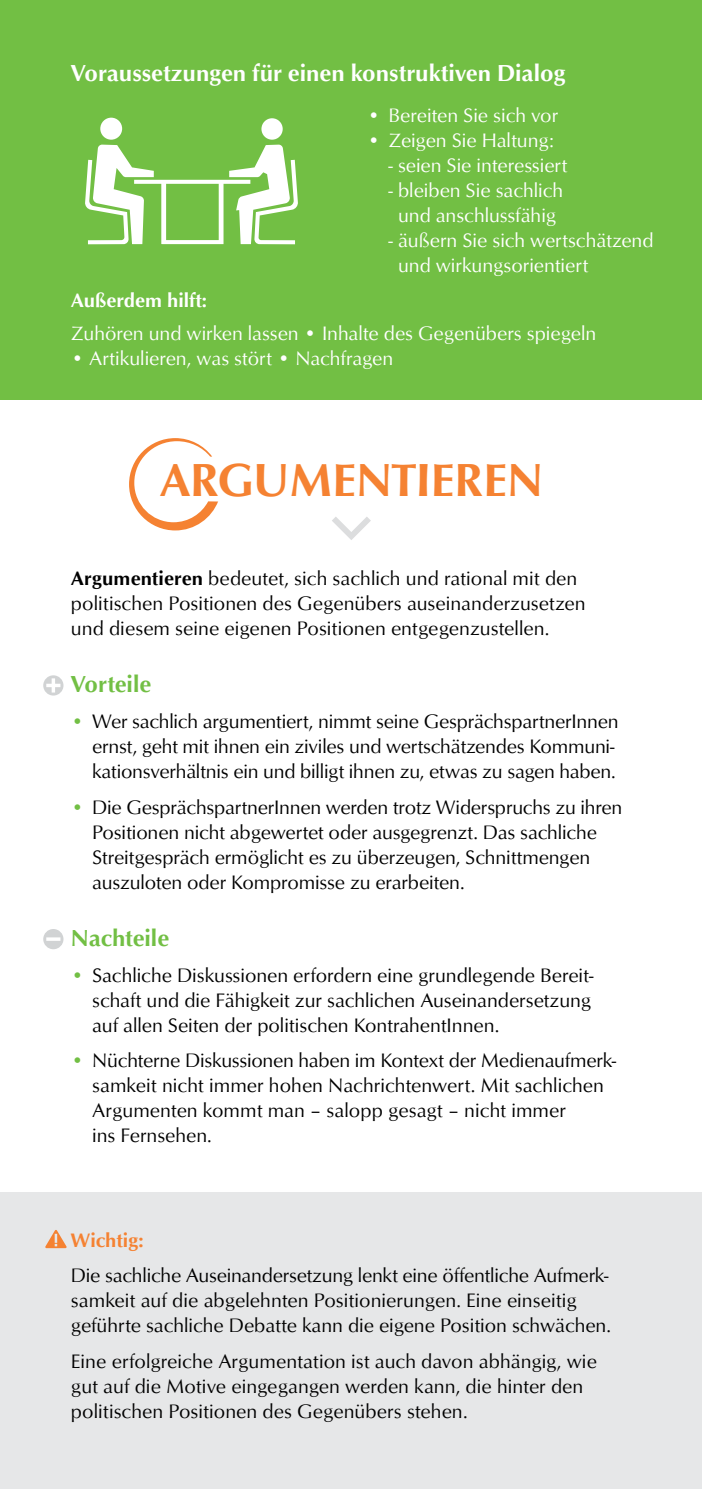
<style>
.page{position:relative;width:702px;height:1489px;background:#fff}
.page>*{position:absolute;margin:0;border:0;box-sizing:border-box;transform-origin:0 0}
.t1{font:700 47.5px "Opus";letter-spacing:-.01em;color:#f58232}
.t2{font:700 23.75px "Opus";color:#fff}
.t3{font:700 23.75px "Opus";letter-spacing:-.005em;color:#72bf44}
.t4{font:20px/25px "Opus";letter-spacing:-.005em;color:#000}
.t5{font:20px/25px "Opus";color:#fff;text-align:center}
.t6{font:700 20px "Opus";color:#fff}
.t7{font:700 20px "Opus";color:#f58232}
.s1{font-weight:700}
.s2{color:#72bf44}
</style>
<div class="page">
<div style="left:0;top:1192px;width:702px;height:296px;background:#e6e7e8"></div>
<div style="left:0;top:0;width:702px;height:399px;background:#72bf44"></div>
<svg style="left:332px;top:517px;width:39px;height:23px"></svg>
<div style="left:100px;top:118px;width:22px;height:22px;background:#fff;border-radius:50%"></div>
<div style="left:261px;top:118px;width:22px;height:22px;background:#fff;border-radius:50%"></div>
<svg style="left:85px;top:144px;width:213px;height:100px"></svg>
<svg style="left:129px;top:438px;width:89px;height:92px"></svg>
<svg style="left:43px;top:929px;width:20px;height:20px"></svg>
<svg style="left:43px;top:675px;width:20px;height:20px"></svg>
<svg style="left:45px;top:1230px;width:22px;height:17px"></svg>
<p class="t2" style="left:71px;top:58px;width:496px">Voraussetzungen für einen konstruktiven Dialog</p>
<p class="t5" style="left:367px;top:103px;width:192px">• Bereiten Sie sich vor</p>
<p class="t5" style="left:367px;top:128px;width:188px">• Zeigen Sie Haltung:</p>
<p class="t5" style="left:388px;top:153px;width:180px">- seien Sie interessiert</p>
<p class="t5" style="left:388px;top:178px;width:176px">- bleiben Sie sachlich und anschlussfähig</p>
<p class="t5" style="left:398px;top:228px;width:257px;text-align:left;text-indent:-9px">- äußern Sie sich wertschätzend und wirkungsorientiert</p>
<p class="t6" style="left:71px;top:289px;width:138px">Außerdem hilft:</p>
<p class="t5" style="left:71px;top:321px;width:527px">Zuhören und wirken lassen • Inhalte des Gegenübers spiegeln</p>
<p class="t5" style="left:71px;top:346px;width:324px">• Artikulieren, was stört • Nachfragen</p>
<h1 class="t1" style="left:159px;top:451px;width:385px">ARGUMENTIEREN</h1>
<p class="t4" style="left:71px;top:566px;width:516px"><span class="s1">Argumentieren</span> bedeutet, sich sachlich und rational mit den politischen Positionen des Gegenübers auseinanderzusetzen und diesem seine eigenen Positionen entgegenzustellen.</p>
<p class="t3" style="left:71px;top:670px;width:82px">Vorteile</p>
<p class="t4" style="left:92px;top:709px;width:527px;text-indent:-21px"><span class="s2">•</span> Wer sachlich argumentiert, nimmt seine GesprächspartnerInnen ernst, geht mit ihnen ein ziviles und wertschätzendes Kommuni&shy;kationsverhältnis ein und billigt ihnen zu, etwas zu sagen haben.</p>
<p class="t4" style="left:92px;top:795px;width:531px;text-indent:-21px"><span class="s2">•</span> Die GesprächspartnerInnen werden trotz Widerspruchs zu ihren Positionen nicht abgewertet oder ausgegrenzt. Das sachliche Streitgespräch ermöglicht es zu überzeugen, Schnittmengen auszuloten oder Kompromisse zu erarbeiten.</p>
<p class="t3" style="left:71px;top:923px;width:100px">Nachteile</p>
<p class="t4" style="left:92px;top:963px;width:503px;text-indent:-21px"><span class="s2">•</span> Sachliche Diskussionen erfordern eine grundlegende Bereit&shy;schaft und die Fähigkeit zur sachlichen Auseinandersetzung auf allen Seiten der politischen KontrahentInnen.</p>
<p class="t4" style="left:92px;top:1048px;width:525px;text-indent:-21px"><span class="s2">•</span> Nüchterne Diskussionen haben im Kontext der Medienaufmerk&shy;samkeit nicht immer hohen Nachrichtenwert. Mit sachlichen Argumenten kommt man – salopp gesagt – nicht immer<br>ins Fernsehen.</p>
<p class="t7" style="left:71px;top:1227px;width:74px">Wichtig:</p>
<p class="t4" style="left:71px;top:1263px;width:541px">Die sachliche Auseinandersetzung lenkt eine öffentliche Aufmerk&shy;samkeit auf die abgelehnten Positionierungen. Eine einseitig geführte sachliche Debatte kann die eigene Position schwächen.</p>
<p class="t4" style="left:71px;top:1349px;width:527px">Eine erfolgreiche Argumentation ist auch davon abhängig, wie gut auf die Motive eingegangen werden kann, die hinter den politischen Positionen des Gegenübers stehen.</p>
</div>
